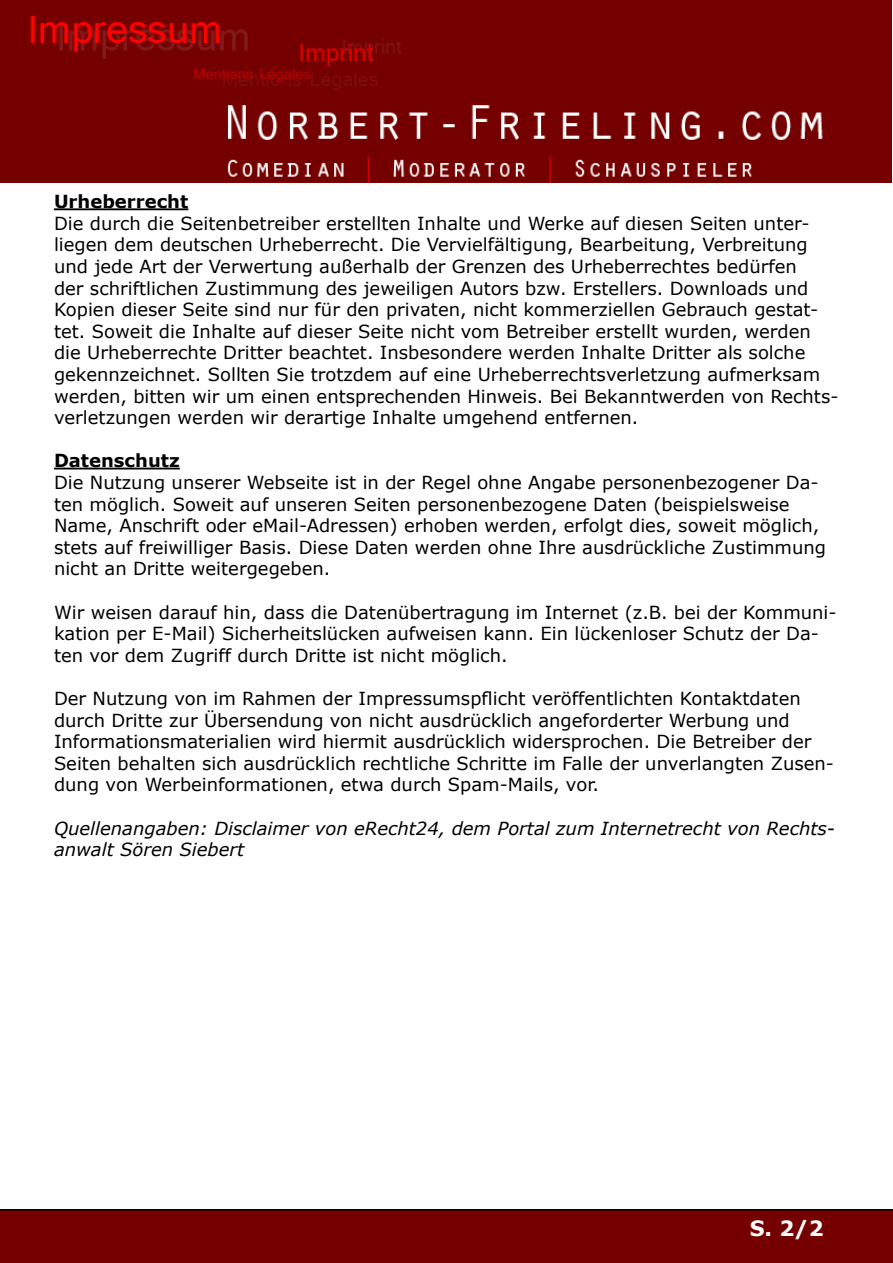
<style>
.page{position:relative;width:893px;height:1263px;background:#fff}
.page>*{position:absolute;margin:0;border:0;box-sizing:border-box;transform-origin:0 0}
.t1{font:700 21px "Verdana";color:#fff}
.t2{font:18px/21.6px "Verdana";color:#000}
.t3{font:italic 18px/21.6px "Verdana";color:#000}
.t4{font:700 18px "Verdana";color:#000}
</style>
<div class="page">
<hr style="left:54px;top:208px;width:134px;height:2px;background:#000">
<hr style="left:54px;top:468px;width:126px;height:1px;background:#000">
<img style="left:0;top:0;width:892px;height:183px">
<div style="left:0;top:1209px;width:893px;height:54px;background:#740000"></div>
<p class="t4" style="left:54px;top:189px;width:136px">Urheberrecht</p>
<p class="t2" style="left:54px;top:212px;width:786px">Die durch die Seitenbetreiber erstellten Inhalte und Werke auf diesen Seiten unter&shy;liegen dem deutschen Urheberrecht. Die Vervielfältigung, Bearbeitung, Verbreitung und jede Art der Verwertung außerhalb der Grenzen des Urheberrechtes bedürfen<br>der schriftlichen Zustimmung des jeweiligen Autors bzw. Erstellers. Downloads und Kopien dieser Seite sind nur für den privaten, nicht kommerziellen Gebrauch gestat&shy;tet. Soweit die Inhalte auf dieser Seite nicht vom Betreiber erstellt wurden, werden die Urheberrechte Dritter beachtet. Insbesondere werden Inhalte Dritter als solche gekennzeichnet. Sollten Sie trotzdem auf eine Urheberrechtsverletzung aufmerksam werden, bitten wir um einen entsprechenden Hinweis. Bei Bekanntwerden von Rechts&shy;verletzungen werden wir derartige Inhalte umgehend entfernen.</p>
<p class="t4" style="left:54px;top:448px;width:127px">Datenschutz</p>
<p class="t2" style="left:54px;top:471px;width:774px">Die Nutzung unserer Webseite ist in der Regel ohne Angabe personenbezogener Da&shy;ten möglich. Soweit auf unseren Seiten personenbezogene Daten (beispielsweise Name, Anschrift oder eMail-Adressen) erhoben werden, erfolgt dies, soweit möglich, stets auf freiwilliger Basis. Diese Daten werden ohne Ihre ausdrückliche Zustimmung nicht an Dritte weitergegeben.</p>
<p class="t2" style="left:54px;top:601px;width:784px">Wir weisen darauf hin, dass die Datenübertragung im Internet (z.B. bei der Kommuni&shy;kation per E-Mail) Sicherheitslücken aufweisen kann. Ein lückenloser Schutz der Da&shy;ten vor dem Zugriff durch Dritte ist nicht möglich.</p>
<p class="t2" style="left:54px;top:687px;width:781px">Der Nutzung von im Rahmen der Impressumspflicht veröffentlichten Kontaktdaten durch Dritte zur Übersendung von nicht ausdrücklich angeforderter Werbung und Informationsmaterialien wird hiermit ausdrücklich widersprochen. Die Betreiber der Seiten behalten sich ausdrücklich rechtliche Schritte im Falle der unverlangten Zusen&shy;dung von Werbeinformationen, etwa durch Spam-Mails, vor.</p>
<p class="t3" style="left:54px;top:817px;width:782px">Quellenangaben: Disclaimer von eRecht24, dem Portal zum Internetrecht von Rechts&shy;anwalt Sören Siebert</p>
<p class="t1" style="left:750px;top:1213px;width:76px">S. 2/2</p>
</div>
